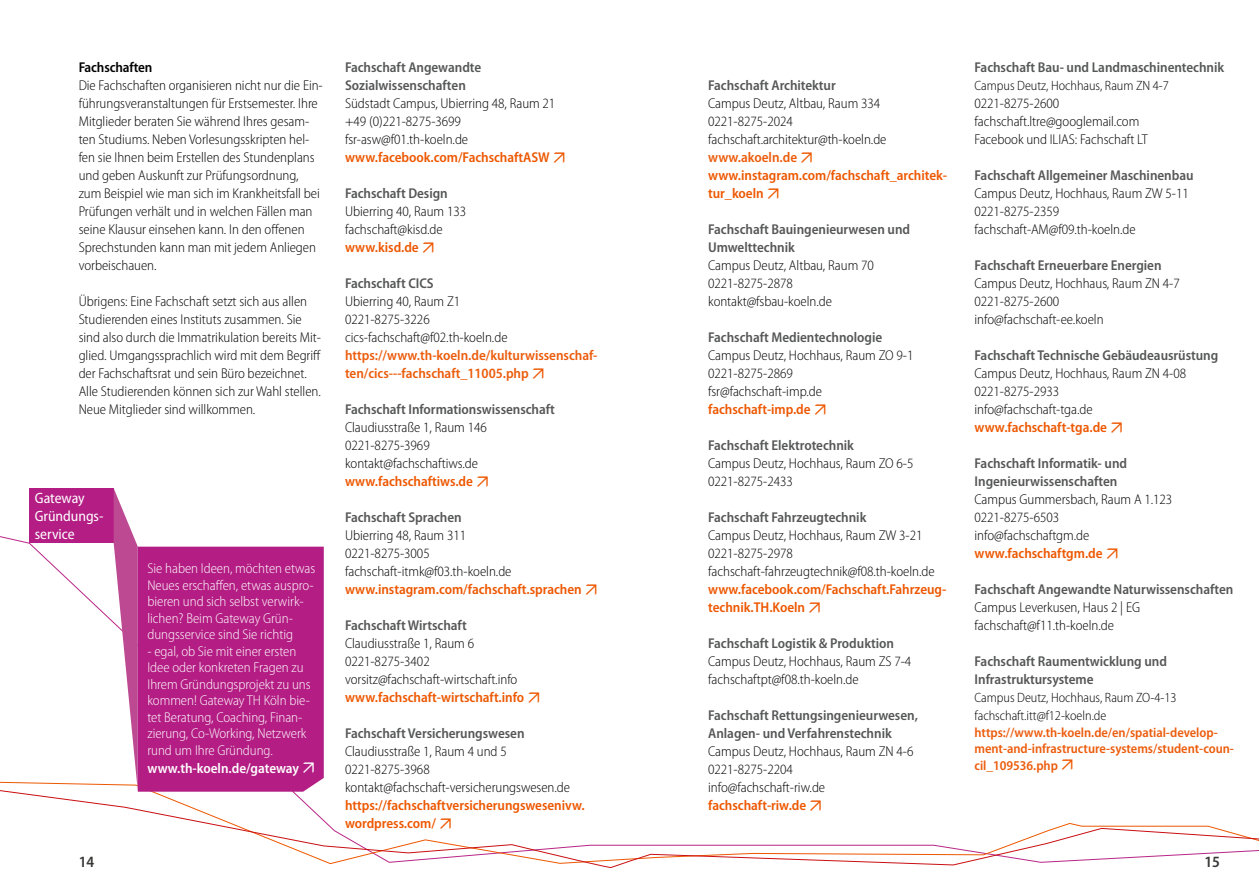
<style>
.page{position:relative;width:1259px;height:893px;background:#fff}
.page>*{position:absolute;margin:0;border:0;box-sizing:border-box;transform-origin:0 0}
.t1{font:600 semi-condensed 15.75px "Myriad Pro";color:#383937}
.t2{font:semi-condensed 15px/18px "Myriad Pro";letter-spacing:-.005em;color:#fff}
.t3{font:300 semi-condensed 14.25px/18px "Myriad Pro";letter-spacing:-.005em;color:#000}
.t4{font:600 semi-condensed 14.25px/18px "Myriad Pro";letter-spacing:-.005em;color:#555756}
.t5{font:600 semi-condensed 14.25px/18px "Myriad Pro";letter-spacing:-.005em;color:#ed5700}
.t6{font:300 semi-condensed 14.25px/16.5px "Myriad Pro";letter-spacing:-.005em;color:#fff}
.t7{font:600 semi-condensed 14.25px/18px "Myriad Pro";letter-spacing:-.005em;color:#ec5c0c}
.t8{font:600 semi-condensed 14.25px "Myriad Pro";letter-spacing:-.005em;color:#fff}
.t9{font:600 semi-condensed 14.25px "Myriad Pro";letter-spacing:-.01em;color:#000}
.t10{font:600 semi-condensed 13.5px/16.5px "Myriad Pro";letter-spacing:-.005em;color:#ec5c0c}
.t11{font:300 semi-condensed 13.5px/18px "Myriad Pro";letter-spacing:-.005em;color:#000}
</style>
<div class="page">
<div style="left:29px;top:488px;width:85px;height:55px;background:#b41d84"></div>
<svg style="left:0;top:790px;width:1259px;height:78px"></svg>
<div style="left:138px;top:547px;width:186px;height:245px;background:#b41d84"></div>
<svg style="left:114px;top:489px;width:24px;height:302px"></svg>
<svg style="left:810px;top:800px;width:11px;height:10px"></svg>
<svg style="left:440px;top:818px;width:11px;height:10px"></svg>
<svg style="left:303px;top:762px;width:11px;height:11px"></svg>
<p class="t9" style="left:79px;top:59px;width:75px">Fachschaften</p>
<p class="t3" style="left:79px;top:77px;width:246px">Die Fachschaften organisieren nicht nur die Ein&shy;führungsveranstaltungen für Erstsemester. Ihre Mitglieder beraten Sie während Ihres gesam&shy;ten Studiums. Neben Vorlesungsskripten hel&shy;fen sie Ihnen beim Erstellen des Stundenplans und geben Auskunft zur Prüfungsordnung, zum Beispiel wie man sich im Krankheitsfall bei Prüfungen verhält und in welchen Fällen man seine Klausur einsehen kann. In den offenen Sprechstunden kann man mit jedem Anliegen vorbeischauen.</p>
<p class="t3" style="left:79px;top:293px;width:244px">Übrigens: Eine Fachschaft setzt sich aus allen Studierenden eines Instituts zusammen. Sie sind also durch die Immatrikulation bereits Mit&shy;glied. Umgangssprachlich wird mit dem Begriff der Fachschaftsrat und sein Büro bezeichnet.<br>Alle Studierenden können sich zur Wahl stellen.<br>Neue Mitglieder sind willkommen.</p>
<p class="t2" style="left:35px;top:489px;width:70px">Gateway<br>Gründungs&shy;service</p>
<p class="t6" style="left:147px;top:560px;width:169px">Sie haben Ideen, möchten etwas<br>Neues erschaffen, etwas auspro&shy;bieren und sich selbst verwirk&shy;lichen? Beim Gateway Grün&shy;dungsservice sind Sie richtig</p>
<p class="t6" style="left:147px;top:643px;width:165px">- egal, ob Sie mit einer ersten<br>Idee oder konkreten Fragen zu<br>Ihrem Gründungsprojekt zu uns kommen! Gateway TH Köln bie&shy;tet Beratung, Coaching, Finan&shy;zierung, Co-Working, Netzwerk rund um Ihre Gründung.</p>
<p class="t8" style="left:147px;top:760px;width:153px">www.th-koeln.de/gateway</p>
<p class="t4" style="left:345px;top:58px;width:138px">Fachschaft Angewandte<br>Sozialwissenschaften</p>
<p class="t3" style="left:345px;top:95px;width:212px">Südstadt Campus, Ubierring 48, Raum 21 +49 (0)221-8275-3699 fsr-asw@f01.th-koeln.de</p>
<p class="t5" style="left:345px;top:148px;width:206px">www.facebook.com/FachschaftASW</p>
<p class="t4" style="left:345px;top:184px;width:104px">Fachschaft Design</p>
<p class="t3" style="left:345px;top:203px;width:123px">Ubierring 40, Raum 133 fachschaft@kisd.de</p>
<p class="t5" style="left:345px;top:238px;width:75px">www.kisd.de</p>
<p class="t4" style="left:345px;top:274px;width:90px">Fachschaft CICS</p>
<p class="t3" style="left:345px;top:293px;width:164px">Ubierring 40, Raum Z1<br>0221-8275-3226 cics-fachschaft@f02.th-koeln.de</p>
<p class="t7" style="left:345px;top:346px;width:254px">https://www.th-koeln.de/kulturwissenschaf&shy;ten/cics---fachschaft_11005.php</p>
<p class="t4" style="left:345px;top:400px;width:211px">Fachschaft Informationswissenschaft</p>
<p class="t3" style="left:345px;top:419px;width:143px">Claudiusstraße 1, Raum 146<br>0221-8275-3969 kontakt@fachschaftiws.de</p>
<p class="t5" style="left:345px;top:472px;width:129px">www.fachschaftiws.de</p>
<p class="t4" style="left:345px;top:508px;width:118px">Fachschaft Sprachen</p>
<p class="t3" style="left:345px;top:527px;width:168px">Ubierring 48, Raum 311<br>0221-8275-3005 fachschaft-itmk@f03.th-koeln.de</p>
<p class="t5" style="left:345px;top:580px;width:238px">www.instagram.com/fachschaft.sprachen</p>
<p class="t4" style="left:345px;top:616px;width:123px">Fachschaft Wirtschaft</p>
<p class="t3" style="left:345px;top:635px;width:174px">Claudiusstraße 1, Raum 6<br>0221-8275-3402 vorsitz@fachschaft-wirtschaft.info</p>
<p class="t5" style="left:345px;top:688px;width:181px">www.fachschaft-wirtschaft.info</p>
<p class="t4" style="left:345px;top:724px;width:181px">Fachschaft Versicherungswesen</p>
<p class="t3" style="left:345px;top:743px;width:227px">Claudiusstraße 1, Raum 4 und 5<br>0221-8275-3968 kontakt@fachschaft-versicherungswesen.de</p>
<p class="t5" style="left:345px;top:796px;width:241px">https://fachschaftversicherungswesenivw. wordpress.com/</p>
<p class="t4" style="left:708px;top:76px;width:129px">Fachschaft Architektur</p>
<p class="t3" style="left:708px;top:95px;width:180px">Campus Deutz, Altbau, Raum 334<br>0221-8275-2024 fachschaft.architektur@th-koeln.de</p>
<p class="t7" style="left:708px;top:148px;width:90px">www.akoeln.de</p>
<p class="t5" style="left:708px;top:166px;width:240px">www.instagram.com/fachschaft_architek&shy;tur_koeln</p>
<p class="t4" style="left:708px;top:220px;width:203px">Fachschaft Bauingenieurwesen und<br>Umwelttechnik</p>
<p class="t3" style="left:708px;top:257px;width:167px">Campus Deutz, Altbau, Raum 70<br>0221-8275-2878 kontakt@fsbau-koeln.de</p>
<p class="t4" style="left:708px;top:328px;width:176px">Fachschaft Medientechnologie</p>
<p class="t3" style="left:708px;top:347px;width:207px">Campus Deutz, Hochhaus, Raum ZO 9-1<br>0221-8275-2869<br>fsr@fachschaft-imp.de</p>
<p class="t5" style="left:708px;top:400px;width:104px">fachschaft-imp.de</p>
<p class="t4" style="left:708px;top:436px;width:147px">Fachschaft Elektrotechnik</p>
<p class="t3" style="left:708px;top:455px;width:207px">Campus Deutz, Hochhaus, Raum ZO 6-5<br>0221-8275-2433</p>
<p class="t4" style="left:708px;top:508px;width:160px">Fachschaft Fahrzeugtechnik</p>
<p class="t3" style="left:708px;top:527px;width:228px">Campus Deutz, Hochhaus, Raum ZW 3-21<br>0221-8275-2978 fachschaft-fahrzeugtechnik@f08.th-koeln.de</p>
<p class="t5" style="left:708px;top:580px;width:240px">www.facebook.com/Fachschaft.Fahrzeug&shy;technik.TH.Koeln</p>
<p class="t4" style="left:708px;top:634px;width:187px">Fachschaft Logistik &amp; Produktion</p>
<p class="t3" style="left:708px;top:653px;width:205px">Campus Deutz, Hochhaus, Raum ZS 7-4 fachschaftpt@f08.th-koeln.de</p>
<p class="t4" style="left:708px;top:706px;width:211px">Fachschaft Rettungsingenieurwesen,<br>Anlagen- und Verfahrenstechnik</p>
<p class="t3" style="left:708px;top:743px;width:207px">Campus Deutz, Hochhaus, Raum ZN 4-6<br>0221-8275-2204 info@fachschaft-riw.de</p>
<p class="t5" style="left:708px;top:796px;width:100px">fachschaft-riw.de</p>
<p class="t4" style="left:974px;top:58px;width:251px">Fachschaft Bau- und Landmaschinentechnik</p>
<p class="t11" style="left:974px;top:77px;width:196px">Campus Deutz, Hochhaus, Raum ZN 4-7</p>
<p class="t3" style="left:974px;top:95px;width:175px">0221-8275-2600 fachschaft.ltre@googlemail.com<br>Facebook und ILIAS: Fachschaft LT</p>
<p class="t4" style="left:974px;top:166px;width:221px">Fachschaft Allgemeiner Maschinenbau</p>
<p class="t3" style="left:974px;top:185px;width:216px">Campus Deutz, Hochhaus, Raum ZW 5-11<br>0221-8275-2359 fachschaft-AM@f09.th-koeln.de</p>
<p class="t4" style="left:974px;top:256px;width:189px">Fachschaft Erneuerbare Energien</p>
<p class="t3" style="left:974px;top:275px;width:207px">Campus Deutz, Hochhaus, Raum ZN 4-7<br>0221-8275-2600 info@fachschaft-ee.koeln</p>
<p class="t4" style="left:974px;top:346px;width:245px">Fachschaft Technische Gebäudeausrüstung</p>
<p class="t3" style="left:974px;top:365px;width:213px">Campus Deutz, Hochhaus, Raum ZN 4-08<br>0221-8275-2933<br>info@fachschaft-tga.de</p>
<p class="t5" style="left:974px;top:418px;width:134px">www.fachschaft-tga.de</p>
<p class="t4" style="left:974px;top:454px;width:154px">Fachschaft Informatik- und<br>Ingenieurwissenschaften</p>
<p class="t3" style="left:974px;top:491px;width:199px">Campus Gummersbach, Raum A 1.123<br>0221-8275-6503 info@fachschaftgm.de</p>
<p class="t5" style="left:974px;top:544px;width:130px">www.fachschaftgm.de</p>
<p class="t4" style="left:974px;top:580px;width:260px">Fachschaft Angewandte Naturwissenschaften</p>
<p class="t3" style="left:974px;top:599px;width:167px">Campus Leverkusen, Haus 2 | EG fachschaft@f11.th-koeln.de</p>
<p class="t4" style="left:974px;top:652px;width:194px">Fachschaft Raumentwicklung und<br>Infrastruktursysteme</p>
<p class="t11" style="left:974px;top:689px;width:203px">Campus Deutz, Hochhaus, Raum ZO-4-13 fachschaft.itt@f12-koeln.de</p>
<p class="t10" style="left:974px;top:724px;width:261px">https://www.th-koeln.de/en/spatial-develop&shy;ment-and-infrastructure-systems/student-coun&shy;cil_109536.php</p>
<p class="t1" style="left:79px;top:853px;width:17px">14</p>
<p class="t1" style="left:1204px;top:853px;width:17px">15</p>
</div>
